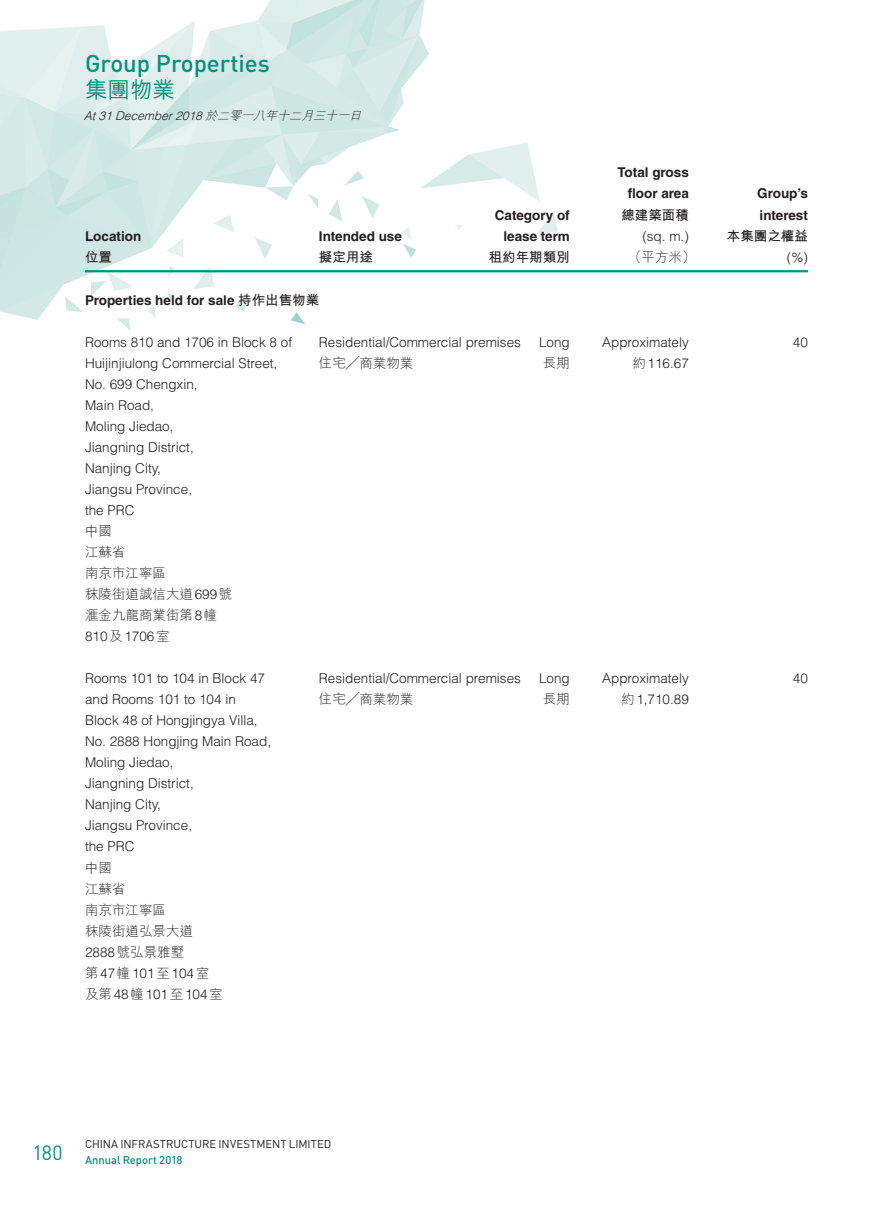
<style>
.page{position:relative;width:893px;height:1212px;background:#fff}
.page>*{position:absolute;margin:0;border:0;box-sizing:border-box;transform-origin:0 0}
.Heading_2{font:500 24px "DIN";color:#00937f}
.主標題_2{font:500 22.5px "M Hei HK";color:#00937f}
.t1{font:20.4px "DIN";color:#00937f;scale:.95 1}
.Table{font:300 13.5px "Helvetica LT Std";color:#231f20}
.Table-2{font:700 13.5px "Helvetica LT Std";color:#231f20}
.Table-3{font:300 13.5px "M Hei HK";color:#231f20}
.Table-4{font:700 13.5px "M Hei HK";color:#231f20}
.Date{font:italic 300 12px "Helvetica LT Std";color:#231f20}
.t2{font:11.25px "DIN";letter-spacing:.005em;color:#231f20}
.t3{font:500 11.25px "DIN";letter-spacing:-.005em;color:#00937f}
.s1{font-family:"M Hei HK"}
.s2{font-family:"Helvetica LT Std"}
</style>
<div class="page">
<img style="left:0;top:0;width:808px;height:331px">
<hr style="left:85px;top:270px;width:723px;height:2px;background:#00937f">
<p class="Heading_2" style="left:85px;top:48px;width:186px">Group Properties</p>
<p class="主標題_2" style="left:85px;top:74px;width:91px">集團物業</p>
<p class="Date" style="left:84px;top:108px;width:282px">At 31 December 2018 <span class="s1">於二零一八年十二月三十一日</span></p>
<p class="Table-2" style="left:617px;top:164px;width:73px">Total gross</p>
<p class="Table-2" style="left:628px;top:185px;width:62px">floor area</p>
<p class="Table-2" style="left:757px;top:185px;width:52px">Group’s</p>
<p class="Table-2" style="left:495px;top:207px;width:76px">Category of</p>
<p class="Table-4" style="left:621px;top:205px;width:69px">總建築面積</p>
<p class="Table-2" style="left:760px;top:207px;width:50px">interest</p>
<p class="Table-2" style="left:85px;top:228px;width:58px">Location</p>
<p class="Table-2" style="left:319px;top:228px;width:85px">Intended use</p>
<p class="Table-2" style="left:503px;top:228px;width:68px">lease term</p>
<p class="Table" style="left:642px;top:228px;width:48px">(sq. m.)</p>
<p class="Table-4" style="left:727px;top:226px;width:83px">本集團之權益</p>
<p class="Table-4" style="left:85px;top:247px;width:28px">位置</p>
<p class="Table-4" style="left:319px;top:247px;width:55px">擬定用途</p>
<p class="Table-4" style="left:489px;top:247px;width:82px">租約年期類別</p>
<p class="Table-3" style="left:628px;top:250px;width:69px">（平方米）</p>
<p class="Table" style="left:787px;top:249px;width:22px">(%)</p>
<p class="Table-2" style="left:85px;top:292px;width:236px">Properties held for sale <span class="s1">持作出售物業</span></p>
<p class="Table" style="left:85px;top:333px;width:209px">Rooms 810 and 1706 in Block 8 of</p>
<p class="Table" style="left:319px;top:333px;width:204px">Residential/Commercial premises</p>
<p class="Table" style="left:539px;top:333px;width:32px">Long</p>
<p class="Table" style="left:602px;top:333px;width:88px">Approximately</p>
<p class="Table" style="left:793px;top:333px;width:17px">40</p>
<p class="Table" style="left:85px;top:355px;width:194px">Huijinjiulong Commercial Street,</p>
<p class="Table-3" style="left:319px;top:357px;width:96px">住宅╱商業物業</p>
<p class="Table-3" style="left:543px;top:357px;width:28px">長期</p>
<p class="Table" style="left:632px;top:355px;width:58px"><span class="s1">約</span>116.67</p>
<p class="Table" style="left:85px;top:375px;width:114px">No. 699 Chengxin,</p>
<p class="Table" style="left:85px;top:396px;width:71px">Main Road,</p>
<p class="Table" style="left:85px;top:417px;width:90px">Moling Jiedao,</p>
<p class="Table" style="left:85px;top:438px;width:110px">Jiangning District,</p>
<p class="Table" style="left:85px;top:459px;width:78px">Nanjing City,</p>
<p class="Table" style="left:85px;top:480px;width:109px">Jiangsu Province,</p>
<p class="Table" style="left:85px;top:501px;width:51px">the PRC</p>
<p class="Table-3" style="left:85px;top:525px;width:28px">中國</p>
<p class="Table-3" style="left:85px;top:546px;width:42px">江蘇省</p>
<p class="Table-3" style="left:85px;top:567px;width:82px">南京市江寧區</p>
<p class="Table-3" style="left:85px;top:588px;width:149px">秣陵街道誠信大道<span class="s2">699</span>號</p>
<p class="Table-3" style="left:85px;top:609px;width:134px">滙金九龍商業街第<span class="s2">8</span>幢</p>
<p class="Table" style="left:85px;top:628px;width:86px">810<span class="s1">及</span>1706<span class="s1">室</span></p>
<p class="Table" style="left:85px;top:669px;width:182px">Rooms 101 to 104 in Block 47</p>
<p class="Table" style="left:319px;top:669px;width:204px">Residential/Commercial premises</p>
<p class="Table" style="left:539px;top:669px;width:32px">Long</p>
<p class="Table" style="left:602px;top:669px;width:88px">Approximately</p>
<p class="Table" style="left:793px;top:669px;width:17px">40</p>
<p class="Table" style="left:85px;top:691px;width:152px">and Rooms 101 to 104 in</p>
<p class="Table-3" style="left:319px;top:693px;width:96px">住宅╱商業物業</p>
<p class="Table-3" style="left:543px;top:693px;width:28px">長期</p>
<p class="Table" style="left:621px;top:691px;width:69px"><span class="s1">約</span>1,710.89</p>
<p class="Table" style="left:85px;top:711px;width:174px">Block 48 of Hongjingya Villa,</p>
<p class="Table" style="left:85px;top:732px;width:188px">No. 2888 Hongjing Main Road,</p>
<p class="Table" style="left:85px;top:753px;width:90px">Moling Jiedao,</p>
<p class="Table" style="left:85px;top:774px;width:110px">Jiangning District,</p>
<p class="Table" style="left:85px;top:795px;width:78px">Nanjing City,</p>
<p class="Table" style="left:85px;top:816px;width:109px">Jiangsu Province,</p>
<p class="Table" style="left:85px;top:837px;width:51px">the PRC</p>
<p class="Table-3" style="left:85px;top:861px;width:28px">中國</p>
<p class="Table-3" style="left:85px;top:882px;width:42px">江蘇省</p>
<p class="Table-3" style="left:85px;top:903px;width:82px">南京市江寧區</p>
<p class="Table-3" style="left:85px;top:924px;width:110px">秣陵街道弘景大道</p>
<p class="Table-3" style="left:85px;top:945px;width:101px"><span class="s2">2888</span>號弘景雅墅</p>
<p class="Table" style="left:85px;top:964px;width:126px"><span class="s1">第</span>47<span class="s1">幢</span>101<span class="s1">至</span>104<span class="s1">室</span></p>
<p class="Table" style="left:85px;top:985px;width:139px"><span class="s1">及第</span>48<span class="s1">幢</span>101<span class="s1">至</span>104<span class="s1">室</span></p>
<p class="t1" style="left:33px;top:1140px;width:33px">180</p>
<p class="t2" style="left:85px;top:1137px;width:248px">CHINA INFRASTRUCTURE INVESTMENT LIMITED</p>
<p class="t3" style="left:85px;top:1152px;width:99px">Annual Report 2018</p>
</div>
